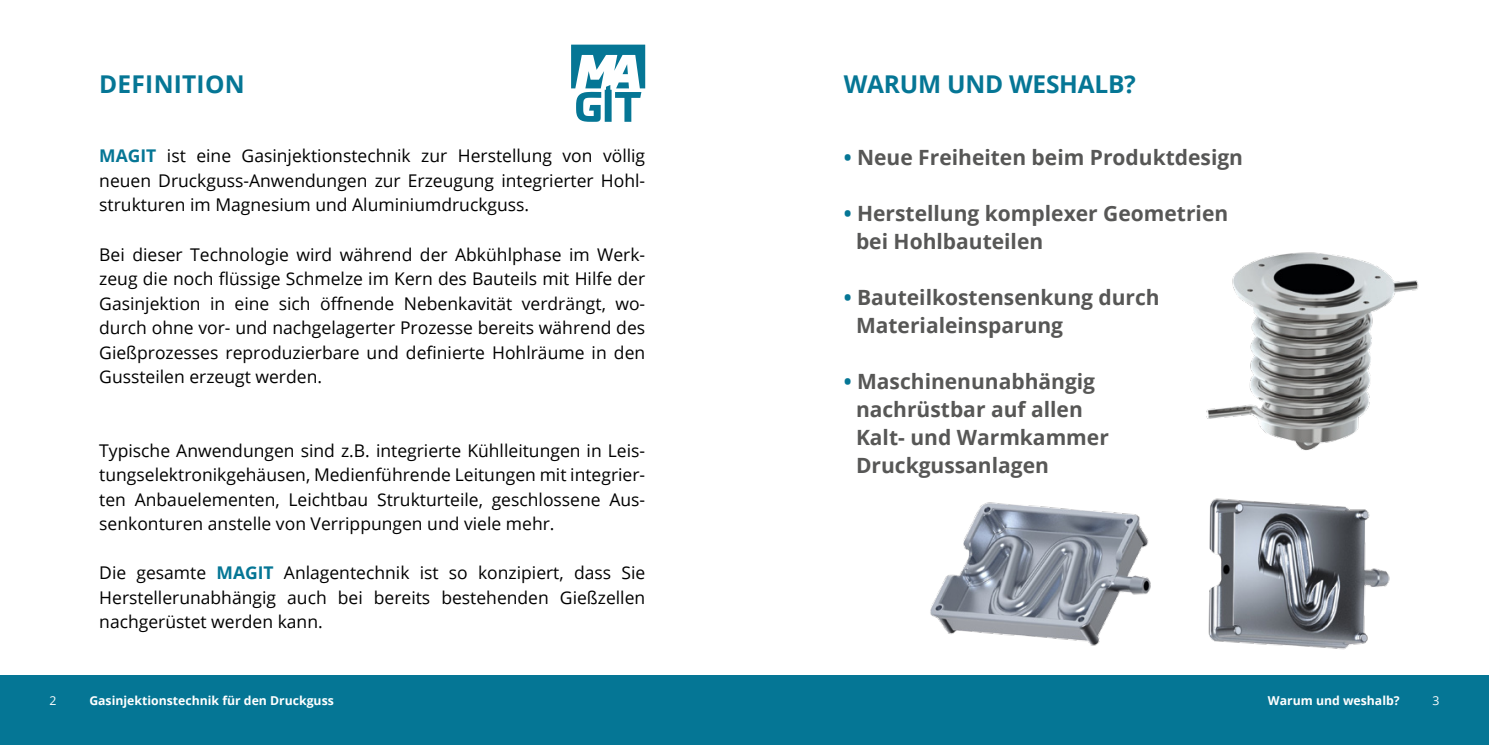
<style>
.page{position:relative;width:1489px;height:745px;background:#fff}
.page>*{position:absolute;margin:0;border:0;box-sizing:border-box;transform-origin:0 0}
.t1{font:700 24.5px "Open Sans";letter-spacing:-.01em;color:#057695}
.t2{font:700 24.5px "Open Sans";letter-spacing:.01em;color:#057695}
.t3{font:700 21px/28px "Open Sans";color:#575756}
.t4{font:17.5px/24.5px "Open Sans";color:#000;text-align:justify}
.t5{font:700 12.25px "Open Sans";color:#fff}
.t6{font:12.25px "Open Sans";color:#fff}
.s1{font-weight:700;color:#057695}
.s2{color:#057695}
</style>
<div class="page">
<div style="left:0;top:675px;width:1488px;height:69px;background:#057695"></div>
<svg style="left:571px;top:45px;width:74px;height:77px"></svg>
<img style="left:1206px;top:252px;width:213px;height:199px">
<img style="left:1208px;top:498px;width:182px;height:152px">
<img style="left:930px;top:502px;width:221px;height:144px">
<h1 class="t2" style="left:99px;top:67px;width:147px">DEFINITION</h1>
<h1 class="t1" style="left:843px;top:67px;width:294px">WARUM UND WESHALB?</h1>
<p class="t4" style="left:99px;top:143px;width:547px"><span class="s1">MAGIT</span> ist eine Gasinjektionstechnik zur Herstellung von völlig neuen Druckguss-Anwendungen zur Erzeugung integrierter Hohl&shy;strukturen im Magnesium und Aluminiumdruckguss.</p>
<p class="t4" style="left:99px;top:241px;width:547px">Bei dieser Technologie wird während der Abkühlphase im Werk&shy;zeug die noch flüssige Schmelze im Kern des Bauteils mit Hilfe der Gasinjektion in eine sich öffnende Nebenkavität verdrängt, wo&shy;durch ohne vor- und nachgelagerter Prozesse bereits während des Gießprozesses reproduzierbare und definierte Hohlräume in den Gussteilen erzeugt werden.</p>
<p class="t4" style="left:99px;top:437px;width:547px">Typische Anwendungen sind z.B. integrierte Kühlleitungen in Leis&shy;tungselektronikgehäusen, Medienführende Leitungen mit integrier&shy;ten Anbauelementen, Leichtbau Strukturteile, geschlossene Aus&shy;senkonturen anstelle von Verrippungen und viele mehr.</p>
<p class="t4" style="left:99px;top:560px;width:547px">Die gesamte <span class="s1">MAGIT</span> Anlagentechnik ist so konzipiert, dass Sie Herstellerunabhängig auch bei bereits bestehenden Gießzellen nachgerüstet werden kann.</p>
<p class="t3" style="left:843px;top:143px;width:401px"><span class="s2">•</span> Neue Freiheiten beim Produktdesign</p>
<p class="t3" style="left:856px;top:199px;width:374px;text-indent:-12px"><span class="s2">•</span> Herstellung komplexer Geometrien bei Hohlbauteilen</p>
<p class="t3" style="left:856px;top:283px;width:305px;text-indent:-12px"><span class="s2">•</span> Bauteilkostensenkung durch<br>Materialeinsparung</p>
<p class="t3" style="left:856px;top:367px;width:254px;text-indent:-12px"><span class="s2">•</span> Maschinenunabhängig nachrüstbar auf allen<br>Kalt- und Warmkammer<br>Druckgussanlagen</p>
<p class="t5" style="left:89px;top:691px;width:246px">Gasinjektionstechnik für den Druckguss</p>
<p class="t5" style="left:1267px;top:691px;width:133px">Warum und weshalb?</p>
<p class="t6" style="left:50px;top:691px;width:9px">2</p>
<p class="t6" style="left:1432px;top:691px;width:9px">3</p>
</div>
